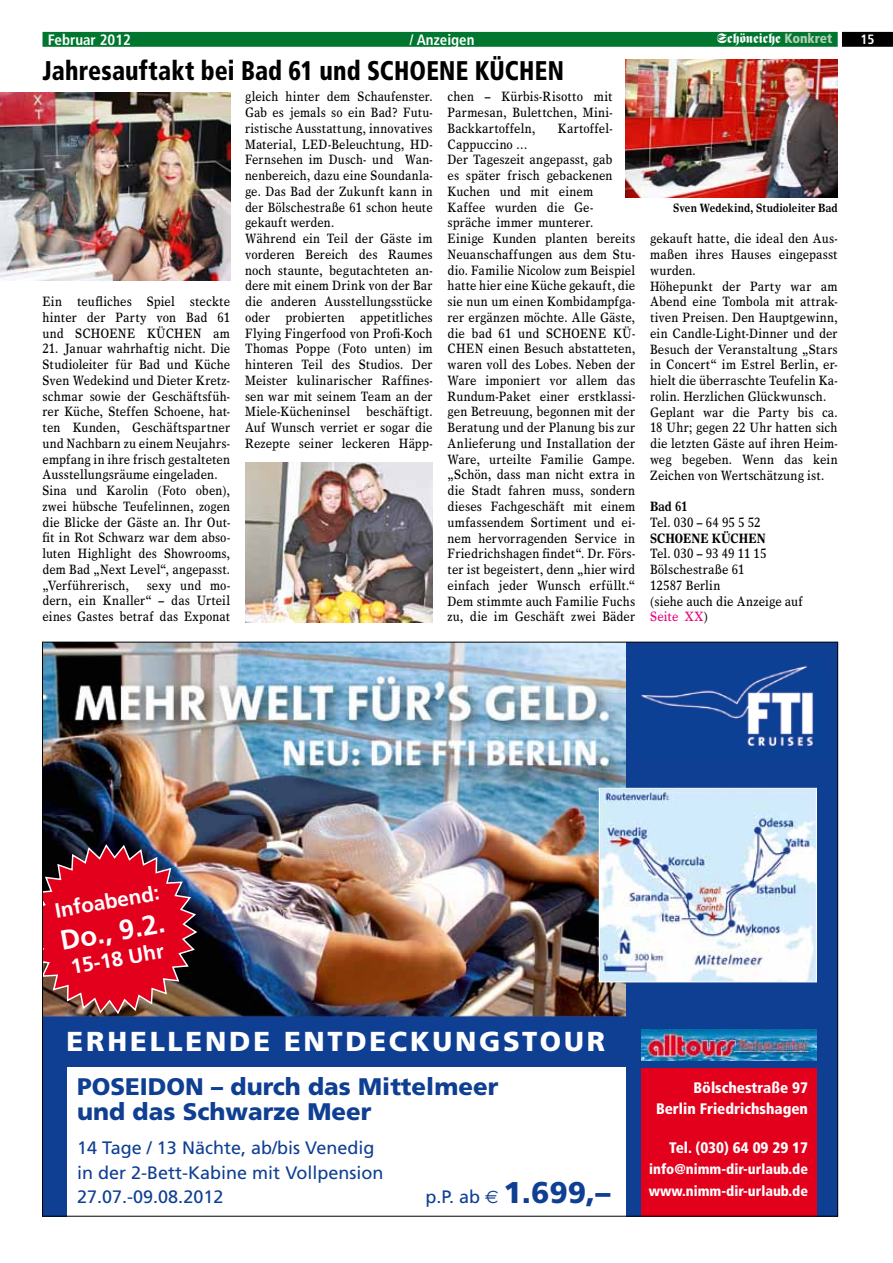
<style>
.page{position:relative;width:893px;height:1263px;background:#fff}
.page>*{position:absolute;margin:0;border:0;box-sizing:border-box;transform-origin:0 0}
.t1{font:900 30px "Frutiger";color:#0f3f93}
.t2{font:700 27.6px "Frutiger";color:#fff}
.t3{font:900 27.45px "Frutiger";letter-spacing:.1em;color:#fff}
.t4{font:900 condensed 27px "Frutiger";letter-spacing:.005em;color:#000;scale:.9 1}
.t5{font:900 24px/25.8px "Frutiger";color:#0f3f93}
.t6{font:700 20.7px "Frutiger";color:#fff}
.t7{font:18px/24.6px "Frutiger";color:#0f3f93}
.t8{font:900 condensed 15.3px/21.3px "Frutiger";color:#fff;text-align:right}
.t9{font:700 condensed 15px "Frutiger";color:#fff}
.t10{font:900 condensed 14.25px/21.3px "Frutiger";color:#fff}
.t11{font:13.5px/15.8px "Times Europa";letter-spacing:.01em;color:#000;scale:.85 1}
.t12{font:13.5px/15.8px "Times Europa";letter-spacing:.01em;color:#000;text-align:justify;scale:.84 1}
.t13{font:700 13.5px "Times Europa";color:#000;scale:.85 1}
.t14{font:13.5px "Fette Fraktur";color:#fff}
.t15{font:700 condensed 13.5px "Frutiger";color:#fff}
.t16{font:700 12px "Times Europa";letter-spacing:.005em;color:#000;scale:.85 1}
.s1{font-family:"Frutiger";font-weight:900;font-stretch:condensed;color:#b4d0b7}
.s2{color:#e5007c}
.s3{font-weight:400;font-size:18px}
.s4{font-family:"Euro Sans";font-weight:400;font-size:18px}
</style>
<div class="page">
<div style="left:43px;top:32px;width:795px;height:15px;background:#00762f;border:2px solid #00762f"></div>
<svg style="left:842px;top:32px;width:51px;height:15px"></svg>
<div style="left:43px;top:642px;width:795px;height:574px;background:#0f3f93"></div>
<img style="left:44px;top:644px;width:581px;height:373px">
<img style="left:601px;top:790px;width:214px;height:190px">
<div style="left:599px;top:788px;width:218px;height:194px;border:1px solid #fff"></div>
<img style="left:641px;top:665px;width:173px;height:82px">
<div style="left:641px;top:1068px;width:176px;height:148px;background:#e3001d"></div>
<div style="left:67px;top:1067px;width:558px;height:149px;background:#fff"></div>
<img style="left:641px;top:1030px;width:176px;height:30px">
<img style="left:44px;top:843px;width:155px;height:173px">
<img style="left:245px;top:462px;width:188px;height:160px">
<img style="left:0;top:92px;width:230px;height:188px">
<img style="left:625px;top:60px;width:213px;height:137px">
<p class="t9" style="left:48px;top:30px;width:85px">Februar 2012</p>
<p class="t9" style="left:410px;top:30px;width:67px">/ Anzeigen</p>
<p class="t14" style="left:717px;top:31px;width:117px">Schöneiche <span class="s1">Konkret</span></p>
<p class="t15" style="left:860px;top:31px;width:16px">15</p>
<h3 class="t4" style="left:43px;top:54px;width:581px">Jahresauftakt bei Bad 61 und SCHOENE KÜCHEN</h3>
<p class="t11" style="left:43px;top:293px;width:222px;text-align:justify">Ein teufliches Spiel steckte hinter der Party von Bad 61 und SCHOENE KÜCHEN am</p>
<p class="t11" style="left:43px;top:340px;width:222px">21. Januar wahrhaftig nicht. Die<br>Studioleiter für Bad und Küche<br>Sven Wedekind und Dieter Kretz&shy;schmar sowie der Geschäftsfüh&shy;rer Küche, Steffen Schoene, hat&shy;ten Kunden, Geschäftspartner und Nachbarn zu einem Neujahrs&shy;empfang in ihre frisch gestalteten<br>Ausstellungsräume eingeladen.<br>Sina und Karolin (Foto oben), zwei hübsche Teufelinnen, zogen die Blicke der Gäste an. Ihr Out&shy;fit in Rot Schwarz war dem abso&shy;luten Highlight des Showrooms, dem Bad „Next Level“, angepasst. „Verführerisch,</p>
<p class="t12" style="left:43px;top:577px;width:225px;text-indent:104px">sexy und mo&shy;dern, ein Knaller“ – das Urteil eines Gastes betraf das Exponat</p>
<p class="t12" style="left:245px;top:89px;width:225px;text-align:left">gleich hinter dem Schaufenster.<br>Gab es jemals so ein Bad? Futu&shy;ristische Ausstattung, innovatives<br>Material, LED-Beleuchtung, HD-<br>Fernsehen im Dusch- und Wan&shy;nenbereich, dazu eine Soundanla&shy;ge. Das Bad der Zukunft kann in der Bölschestraße 61 schon heute gekauft werden.<br>Während ein Teil der Gäste im vorderen Bereich des Raumes noch staunte, begutachteten an&shy;dere mit einem Drink von der Bar die anderen Ausstellungsstücke oder probierten appetitliches<br>Flying Fingerfood von Profi-Koch<br>Thomas Poppe (Foto unten) im hinteren Teil des Studios. Der<br>Meister kulinarischer Raffines&shy;sen war mit seinem Team an der<br>Miele-Kücheninsel beschäftigt.<br>Auf Wunsch verriet er sogar die<br>Rezepte seiner leckeren Häpp-</p>
<p class="t11" style="left:448px;top:89px;width:196px;text-align:justify">chen – Kürbis-Risotto mit Parmesan, Bulettchen, Mini-Backkartoffeln,</p>
<p class="t11" style="left:558px;top:120px;width:66px">Kartoffel-</p>
<p class="t11" style="left:448px;top:136px;width:222px">Cappuccino …<br>Der Tageszeit angepasst, gab<br>es später frisch gebackenen<br>Kuchen und mit einem<br>Kaffee wurden die Ge&shy;spräche immer munterer.<br>Einige Kunden planten bereits<br>Neuanschaffungen aus dem Stu&shy;dio. Familie Nicolow zum Beispiel hatte hier eine Küche gekauft, die sie nun um einen Kombidampfga&shy;rer ergänzen möchte. Alle Gäste, die bad 61 und SCHOENE KÜ-<br>CHEN einen Besuch abstatteten, waren voll des Lobes. Neben der<br>Ware imponiert vor allem das<br>Rundum-Paket einer erstklassi&shy;gen Betreuung, begonnen mit der<br>Beratung und der Planung bis zur<br>Anlieferung und Installation der<br>Ware, urteilte Familie Gampe. „Schön, dass man nicht extra in die Stadt fahren muss, sondern dieses Fachgeschäft mit einem umfassendem Sortiment und ei&shy;nem hervorragenden Service in<br>Friedrichshagen findet“. Dr. Förs&shy;ter ist begeistert, denn „hier wird einfach jeder Wunsch erfüllt.“<br>Dem stimmte auch Familie Fuchs zu, die im Geschäft zwei Bäder</p>
<p class="t16" style="left:673px;top:200px;width:195px">Sven Wedekind, Studioleiter Bad</p>
<p class="t11" style="left:650px;top:230px;width:222px">gekauft hatte, die ideal den Aus&shy;maßen ihres Hauses eingepasst wurden.<br>Höhepunkt der Party war am<br>Abend eine Tombola mit attrak&shy;tiven Preisen. Den Hauptgewinn, ein Candle-Light-Dinner und der<br>Besuch der Veranstaltung „Stars in Concert“ im Estrel Berlin, er&shy;hielt die überraschte Teufelin Ka&shy;rolin. Herzlichen Glückwunsch.<br>Geplant war die Party bis ca.<br>18 Uhr; gegen 22 Uhr hatten sich die letzten Gäste auf ihren Heim&shy;weg begeben. Wenn das kein<br>Zeichen von Wertschätzung ist.</p>
<p class="t13" style="left:650px;top:498px;width:46px">Bad 61</p>
<p class="t11" style="left:650px;top:514px;width:132px">Tel. 030 – 64 95 5 52</p>
<p class="t13" style="left:650px;top:530px;width:138px">SCHOENE KÜCHEN</p>
<p class="t11" style="left:650px;top:546px;width:181px">Tel. 030 – 93 49 11 15<br>Bölschestraße 61<br>12587 Berlin<br>(siehe auch die Anzeige auf<br><span class="s2">Seite XX</span>)</p>
<h3 class="t6" style="left:53px;top:899px;width:107px;rotate:-10deg">Infoabend:</h3>
<h2 class="t2" style="left:58px;top:925px;width:107px;rotate:-10deg">Do., 9.2.</h2>
<h3 class="t6" style="left:69px;top:955px;width:96px;rotate:-10deg">15-18 Uhr</h3>
<h3 class="t3" style="left:67px;top:1025px;width:540px">ERHELLENDE ENTDECKUNGSTOUR</h3>
<h3 class="t5" style="left:77px;top:1073px;width:423px">POSEIDON – durch das Mittelmeer und das Schwarze Meer</h3>
<h3 class="t7" style="left:77px;top:1135px;width:308px">14 Tage / 13 Nächte, ab/bis Venedig in der 2-Bett-Kabine mit Vollpension<br>27.07.-09.08.2012</h3>
<h1 class="t1" style="left:425px;top:1174px;width:187px"><span class="s3">p.P. ab</span> <span class="s4">E</span> 1.699,–</h1>
<p class="t8" style="left:656px;top:1076px;width:154px">Bölschestraße 97<br>Berlin Friedrichshagen</p>
<p class="t8" style="left:669px;top:1137px;width:141px">Tel. (030) 64 09 29 17</p>
<p class="t10" style="left:649px;top:1159px;width:161px">info@nimm-dir-urlaub.de www.nimm-dir-urlaub.de</p>
</div>
